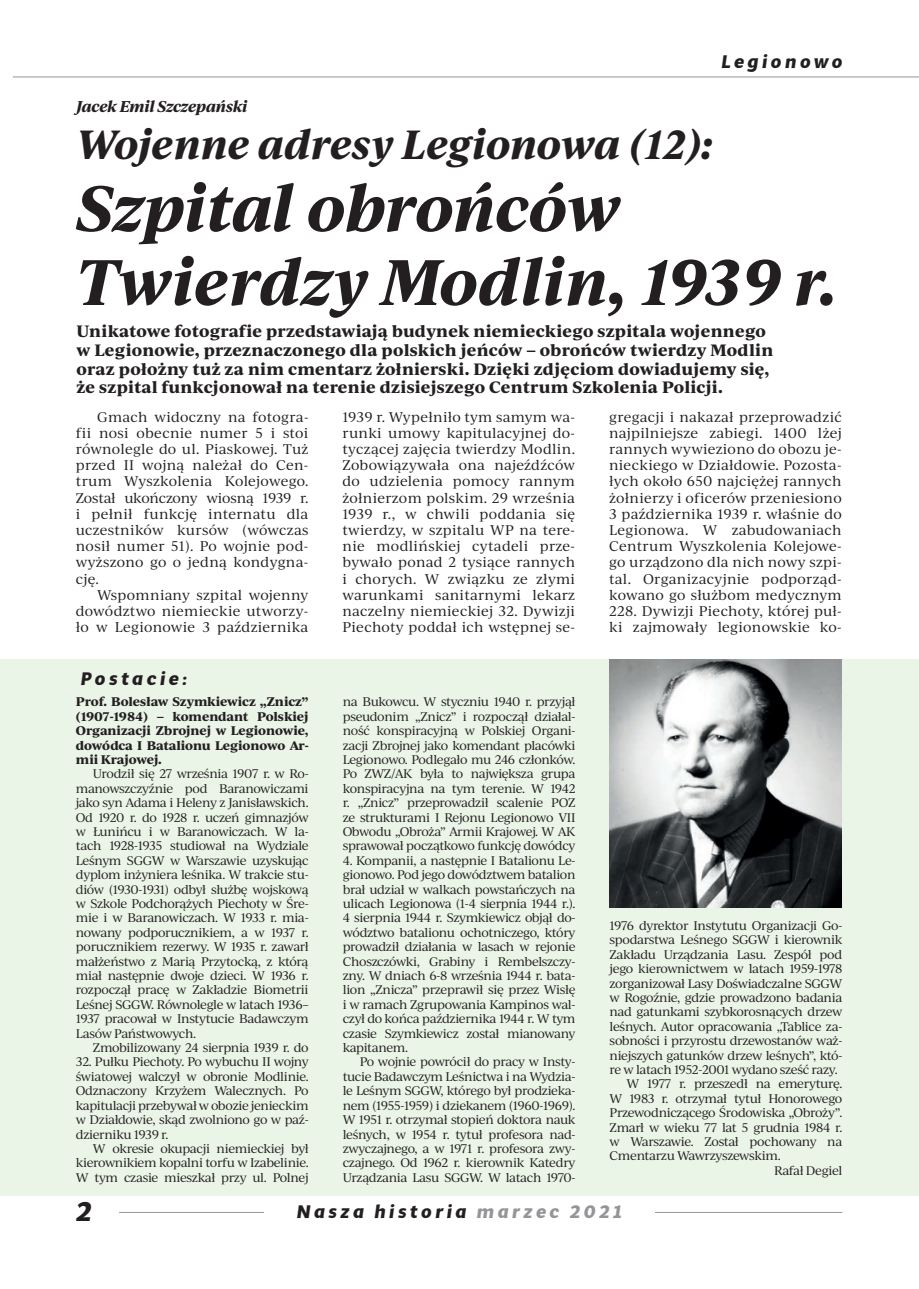
<style>
.page{position:relative;width:919px;height:1289px;background:#fff}
.page>*{position:absolute;margin:0;border:0;box-sizing:border-box;transform-origin:0 0}
.t1{font:italic 700 61.5px/73.8px "Ivy Journal";color:#231f20}
.t2{font:italic 700 39px "Ivy Journal";letter-spacing:-.01em;color:#231f20}
.t3{font:italic 700 27px "Multi Display";color:#231f20}
.t4{font:italic 700 18px "Multi Display";letter-spacing:.2em;color:#231f20}
.t5{font:700 15.75px/18.9px "Ivy Journal";letter-spacing:.01em;color:#231f20}
.t6{font:italic 700 15px "Ivy Journal";letter-spacing:-.02em;color:#231f20}
.t7{font:13.5px/16.2px "Ivy Journal";letter-spacing:.025em;color:#231f20;text-align:justify}
.t8{font:12px/14.4px "Ivy Journal";letter-spacing:-.035em;color:#231f20;text-align:justify}
.t9{font:700 12px/14.4px "Ivy Journal";letter-spacing:-.01em;color:#231f20;text-align:justify}
.s1{color:#939598}
</style>
<div class="page">
<hr style="left:119px;top:1211px;width:723px;height:1px;background:#939598">
<div style="left:264px;top:1195px;width:390px;height:31px;background:#fff"></div>
<hr style="left:13px;top:77px;width:905px;height:1px;background:#939598">
<div style="left:0;top:659px;width:918px;height:536px;background:#eaf4e7"></div>
<img style="left:609px;top:659px;width:232px;height:248px">
<h3 class="t4" style="left:721px;top:49px;width:122px">Legionowo</h3>
<p class="t6" style="left:77px;top:95px;width:173px">Jacek Emil Szczepański</p>
<h2 class="t2" style="left:77px;top:115px;width:637px">Wojenne adresy Legionowa (12):</h2>
<h1 class="t1" style="left:77px;top:169px;width:762px">Szpital obrońców<br>Twierdzy Modlin, 1939 r.</h1>
<p class="t5" style="left:77px;top:321px;width:698px">Unikatowe fotografie przedstawiają budynek niemieckiego szpitala wojennego w Legionowie, przeznaczonego dla polskich jeńców – obrońców twierdzy Modlin oraz położny tuż za nim cmentarz żołnierski. Dzięki zdjęciom dowiadujemy się, że szpital funkcjonował na terenie dzisiejszego Centrum Szkolenia Policji.</p>
<p class="t7" style="left:76px;top:408px;width:234px;text-indent:21px">Gmach widoczny na fotogra&shy;fii nosi obecnie numer 5 i stoi równolegle do ul. Piaskowej. Tuż przed II wojną należał do Cen&shy;trum Wyszkolenia Kolejowego.<br>Został ukończony wiosną 1939 r. i pełnił funkcję internatu dla uczestników kursów (wówczas nosił numer 51). Po wojnie pod&shy;wyższono go o jedną kondygna&shy;cję.</p>
<p class="t7" style="left:76px;top:586px;width:234px;text-indent:21px">Wspomniany szpital wojenny dowództwo niemieckie utworzy&shy;ło w Legionowie 3 października</p>
<h3 class="t4" style="left:81px;top:666px;width:107px">Postacie:</h3>
<p class="t9" style="left:76px;top:694px;width:234px">Prof. Bolesław Szymkiewicz „Znicz” (1907-1984) – komendant Polskiej Organizacji Zbrojnej w Legionowie, dowódca I Batalionu Legionowo Ar&shy;mii Krajowej.</p>
<p class="t8" style="left:76px;top:766px;width:234px;text-indent:17px">Urodził się 27 września 1907 r. w Ro&shy;manowszczyźnie pod Baranowiczami jako syn Adama i Heleny z Janisławskich.<br>Od 1920 r. do 1928 r. uczeń gimnazjów w Łunińcu i w Baranowiczach. W la&shy;tach 1928-1935 studiował na Wydziale Leśnym SGGW w Warszawie uzyskując dyplom inżyniera leśnika. W trakcie stu&shy;diów (1930-1931) odbył służbę wojskową w Szkole Podchorążych Piechoty w Śre&shy;mie i w Baranowiczach. W 1933 r. mia&shy;nowany podporucznikiem, a w 1937 r. porucznikiem rezerwy. W 1935 r. zawarł małżeństwo z Marią Przytocką, z którą miał następnie dwoje dzieci. W 1936 r. rozpoczął pracę w Zakładzie Biometrii Leśnej SGGW. Równolegle w latach 1936– 1937 pracował w Instytucie Badawczym Lasów Państwowych.</p>
<p class="t8" style="left:93px;top:1039px;width:217px">Zmobilizowany 24 sierpnia 1939 r. do</p>
<p class="t8" style="left:76px;top:1054px;width:234px">32. Pułku Piechoty. Po wybuchu II wojny światowej walczył w obronie Modlinie.<br>Odznaczony Krzyżem Walecznych. Po kapitulacji przebywał w obozie jenieckim w Działdowie, skąd zwolniono go w paź&shy;dzierniku 1939 r.</p>
<p class="t8" style="left:76px;top:1140px;width:234px;text-indent:17px">W okresie okupacji niemieckiej był kierownikiem kopalni torfu w Izabelinie.<br>W tym czasie mieszkał przy ul. Polnej</p>
<p class="t7" style="left:342px;top:408px;width:234px">1939 r. Wypełniło tym samym wa&shy;runki umowy kapitulacyjnej do&shy;tyczącej zajęcia twierdzy Modlin.<br>Zobowiązywała ona najeźdźców do udzielenia pomocy rannym żołnierzom polskim. 29 września 1939 r., w chwili poddania się twierdzy, w szpitalu WP na tere&shy;nie modlińskiej cytadeli prze&shy;bywało ponad 2 tysiące rannych i chorych. W związku ze złymi warunkami sanitarnymi lekarz naczelny niemieckiej 32. Dywizji Piechoty poddał ich wstępnej se-</p>
<p class="t7" style="left:609px;top:408px;width:234px">gregacji i nakazał przeprowadzić najpilniejsze zabiegi. 1400 lżej rannych wywieziono do obozu je&shy;nieckiego w Działdowie. Pozosta&shy;łych około 650 najciężej rannych żołnierzy i oficerów przeniesiono 3 października 1939 r. właśnie do Legionowa. W zabudowaniach Centrum Wyszkolenia Kolejowe&shy;go urządzono dla nich nowy szpi&shy;tal. Organizacyjnie podporząd&shy;kowano go służbom medycznym 228. Dywizji Piechoty, której puł&shy;ki zajmowały legionowskie ko-</p>
<p class="t8" style="left:343px;top:694px;width:234px">na Bukowcu. W styczniu 1940 r. przyjął pseudonim „Znicz” i rozpoczął działal&shy;ność konspiracyjną w Polskiej Organi&shy;zacji Zbrojnej jako komendant placówki Legionowo. Podlegało mu 246 członków.<br>Po ZWZ/AK była to największa grupa konspiracyjna na tym terenie. W 1942 r. „Znicz” przeprowadził scalenie POZ ze strukturami I Rejonu Legionowo VII Obwodu „Obroża” Armii Krajowej. W AK sprawował początkowo funkcję dowódcy</p>
<p class="t8" style="left:343px;top:852px;width:234px">4. Kompanii, a następnie I Batalionu Le&shy;gionowo. Pod jego dowództwem batalion brał udział w walkach powstańczych na ulicach Legionowa (1-4 sierpnia 1944 r.).<br>4 sierpnia 1944 r. Szymkiewicz objął do&shy;wództwo batalionu ochotniczego, który prowadził działania w lasach w rejonie Choszczówki, Grabiny i Rembelszczy&shy;zny. W dniach 6-8 września 1944 r. bata&shy;lion „Znicza” przeprawił się przez Wisłę i w ramach Zgrupowania Kampinos wal&shy;czył do końca października 1944 r. W tym czasie Szymkiewicz został mianowany kapitanem.</p>
<p class="t8" style="left:343px;top:1054px;width:234px;text-indent:17px">Po wojnie powrócił do pracy w Insty&shy;tucie Badawczym Leśnictwa i na Wydzia&shy;le Leśnym SGGW, którego był prodzieka&shy;nem (1955-1959) i dziekanem (1960-1969).<br>W 1951 r. otrzymał stopień doktora nauk leśnych, w 1954 r. tytuł profesora nad&shy;zwyczajnego, a w 1971 r. profesora zwy&shy;czajnego. Od 1962 r. kierownik Katedry Urządzania Lasu SGGW. W latach 1970-</p>
<p class="t8" style="left:609px;top:917px;width:234px">1976 dyrektor Instytutu Organizacji Go-</p>
<p class="t8" style="left:609px;top:932px;width:234px">spodarstwa Leśnego SGGW i kierownik</p>
<p class="t8" style="left:609px;top:946px;width:234px">Zakładu Urządzania Lasu. Zespół pod</p>
<p class="t8" style="left:609px;top:960px;width:234px">jego kierownictwem w latach 1959-1978</p>
<p class="t8" style="left:609px;top:975px;width:234px">zorganizował Lasy Doświadczalne SGGW</p>
<p class="t8" style="left:609px;top:989px;width:234px">w Rogoźnie, gdzie prowadzono badania</p>
<p class="t8" style="left:609px;top:1004px;width:234px">nad gatunkami szybkorosnących drzew</p>
<p class="t8" style="left:609px;top:1018px;width:234px">leśnych. Autor opracowania „Tablice za-</p>
<p class="t8" style="left:609px;top:1032px;width:234px">sobności i przyrostu drzewostanów waż-</p>
<p class="t8" style="left:609px;top:1047px;width:234px">niejszych gatunków drzew leśnych”, któ-</p>
<p class="t8" style="left:609px;top:1061px;width:229px">re w latach 1952-2001 wydano sześć razy.</p>
<p class="t8" style="left:626px;top:1076px;width:217px">W 1977 r. przeszedł na emeryturę.</p>
<p class="t8" style="left:609px;top:1090px;width:234px">W 1983 r. otrzymał tytuł Honorowego</p>
<p class="t8" style="left:609px;top:1104px;width:234px">Przewodniczącego Środowiska „Obroży”.</p>
<p class="t8" style="left:609px;top:1119px;width:234px">Zmarł w wieku 77 lat 5 grudnia 1984 r.</p>
<p class="t8" style="left:609px;top:1133px;width:234px">w Warszawie. Został pochowany na</p>
<p class="t8" style="left:609px;top:1148px;width:173px">Cmentarzu Wawrzyszewskim.</p>
<p class="t8" style="left:774px;top:1162px;width:70px">Rafał Degiel</p>
<h3 class="t3" style="left:77px;top:1192px;width:17px">2</h3>
<h3 class="t4" style="left:297px;top:1198px;width:327px">Nasza historia <span class="s1">marzec 2021</span></h3>
</div>
